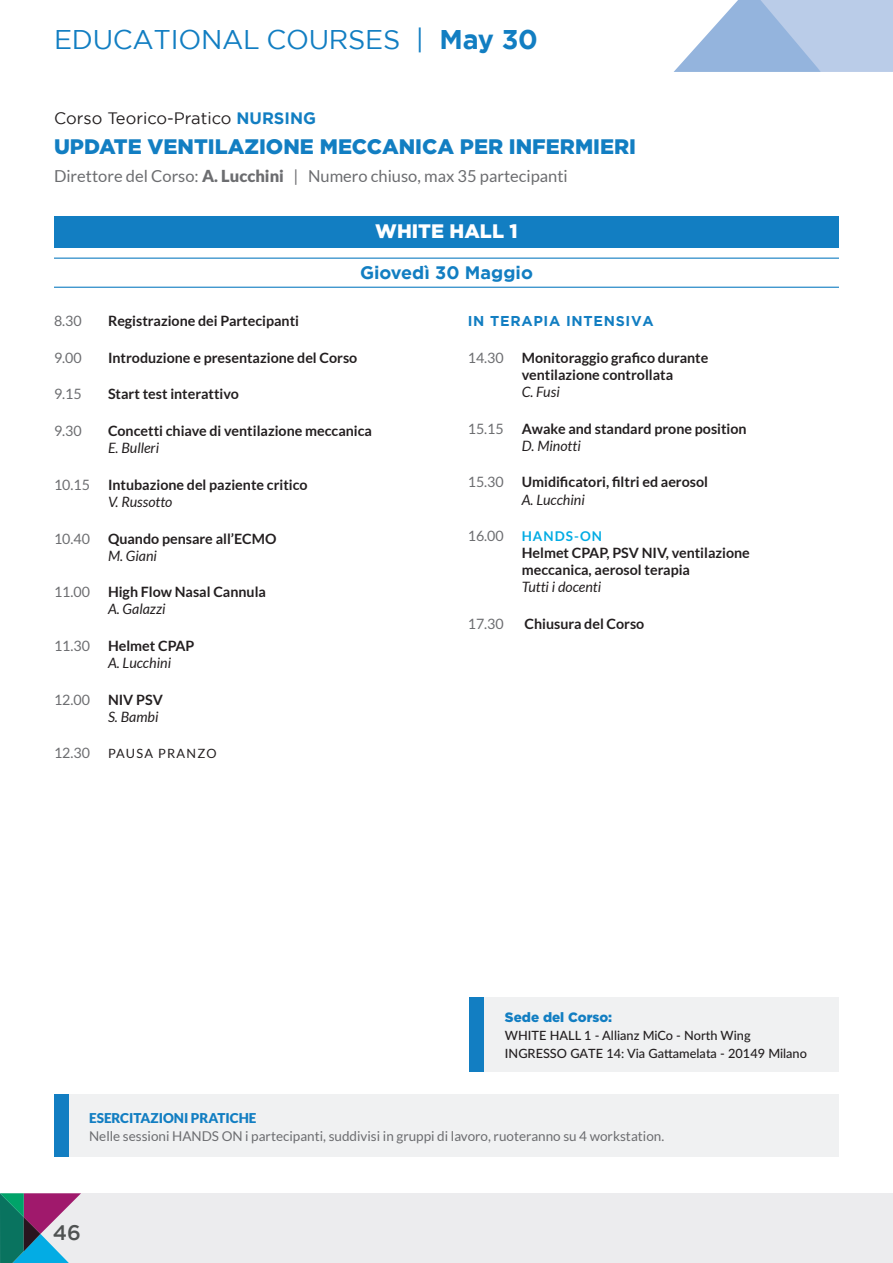
<style>
.page{position:relative;width:893px;height:1263px;background:#fff}
.page>*{position:absolute;margin:0;border:0;box-sizing:border-box;transform-origin:0 0}
.t1{font:27px "Gotham";letter-spacing:-.01em;color:#127ec2}
.t2{font:900 21px "Gotham";color:#127ec2}
.t3{font:500 21px "Gotham";color:#4f5252}
.t4{font:900 19.5px "Gotham";color:#fff}
.t5{font:700 18px "Gotham";color:#127ec2}
.t6{font:16.5px "Lato";color:#6c6d70}
.t7{font:16.5px "Gotham";color:#231f20}
.t8{font:700 14.25px/17.1px "Lato";color:#231f20}
.t9{font:italic 14.25px "Lato";color:#231f20}
.t10{font:14.25px "Lato";color:#6c6d70}
.t11{font:700 14.25px "Gotham";letter-spacing:.05em;color:#127ec2}
.t12{font:13.5px "Lato";color:#6c6d70}
.t13{font:900 13.5px "Lato";color:#127ec2}
.t14{font:900 13.5px "Gotham";color:#127ec2}
.t15{font:700 13.5px "Lato";letter-spacing:.075em;color:#03ace4}
.t16{font:500 12.75px "Lato";color:#231f20}
.t17{font:12.75px "Lato";letter-spacing:.1em;color:#231f20}
.s1{font-weight:700}
.s2{font-weight:700;color:#127ec2}
.s3{font-weight:900}
</style>
<div class="page">
<div style="left:0;top:1193px;width:893px;height:70px;background:#ececee"></div>
<svg style="left:0;top:1193px;width:81px;height:70px"></svg>
<svg style="left:674px;top:0;width:219px;height:72px"></svg>
<hr style="left:54px;top:287px;width:785px;height:1px;background:#127ec2">
<hr style="left:54px;top:258px;width:785px;height:1px;background:#127ec2">
<div style="left:54px;top:216px;width:785px;height:32px;background:#127ec2"></div>
<div style="left:61px;top:1094px;width:778px;height:63px;background:#f0f1f2"></div>
<div style="left:54px;top:1094px;width:14px;height:63px;background:#127ec2"></div>
<div style="left:476px;top:997px;width:363px;height:74px;background:#f0f1f2"></div>
<div style="left:469px;top:997px;width:14px;height:74px;background:#127ec2"></div>
<p class="t1" style="left:54px;top:22px;width:485px">EDUCATIONAL COURSES | <span class="s1">May 30</span></p>
<p class="t7" style="left:54px;top:107px;width:264px">Corso Teorico-Pratico <span class="s2">NURSING</span></p>
<p class="t2" style="left:54px;top:132px;width:584px">UPDATE VENTILAZIONE MECCANICA PER INFERMIERI</p>
<p class="t6" style="left:54px;top:167px;width:515px">Direttore del Corso: <span class="s3">A. Lucchini</span> | Numero chiuso, max 35 partecipanti</p>
<p class="t4" style="left:375px;top:218px;width:144px">WHITE HALL 1</p>
<p class="t5" style="left:360px;top:261px;width:174px">Giovedì 30 Maggio</p>
<p class="t10" style="left:54px;top:313px;width:29px">8.30</p>
<p class="t8" style="left:108px;top:312px;width:193px">Registrazione dei Partecipanti</p>
<p class="t10" style="left:54px;top:350px;width:29px">9.00</p>
<p class="t8" style="left:108px;top:349px;width:251px">Introduzione e presentazione del Corso</p>
<p class="t10" style="left:54px;top:386px;width:29px">9.15</p>
<p class="t8" style="left:108px;top:385px;width:132px">Start test interattivo</p>
<p class="t10" style="left:54px;top:423px;width:29px">9.30</p>
<p class="t8" style="left:108px;top:422px;width:265px">Concetti chiave di ventilazione meccanica</p>
<p class="t9" style="left:108px;top:440px;width:53px">E. Bulleri</p>
<p class="t10" style="left:54px;top:477px;width:38px">10.15</p>
<p class="t8" style="left:108px;top:476px;width:201px">Intubazione del paziente critico</p>
<p class="t9" style="left:108px;top:494px;width:66px">V. Russotto</p>
<p class="t10" style="left:54px;top:530px;width:38px">10.40</p>
<p class="t8" style="left:108px;top:529px;width:170px">Quando pensare all’ECMO</p>
<p class="t9" style="left:108px;top:547px;width:51px">M. Giani</p>
<p class="t10" style="left:54px;top:584px;width:38px">11.00</p>
<p class="t8" style="left:108px;top:583px;width:159px">High Flow Nasal Cannula</p>
<p class="t9" style="left:108px;top:601px;width:59px">A. Galazzi</p>
<p class="t10" style="left:54px;top:638px;width:38px">11.30</p>
<p class="t8" style="left:108px;top:637px;width:88px">Helmet CPAP</p>
<p class="t9" style="left:108px;top:655px;width:65px">A. Lucchini</p>
<p class="t10" style="left:54px;top:691px;width:38px">12.00</p>
<p class="t8" style="left:108px;top:691px;width:56px">NIV PSV</p>
<p class="t9" style="left:108px;top:709px;width:52px">S. Bambi</p>
<p class="t10" style="left:54px;top:745px;width:38px">12.30</p>
<p class="t17" style="left:108px;top:747px;width:110px">PAUSA PRANZO</p>
<p class="t11" style="left:468px;top:312px;width:187px">IN TERAPIA INTENSIVA</p>
<p class="t10" style="left:468px;top:350px;width:38px">14.30</p>
<p class="t8" style="left:522px;top:349px;width:188px">Monitoraggio grafico durante ventilazione controllata</p>
<p class="t9" style="left:522px;top:384px;width:40px">C. Fusi</p>
<p class="t10" style="left:468px;top:421px;width:38px">15.15</p>
<p class="t8" style="left:522px;top:420px;width:226px">Awake and standard prone position</p>
<p class="t9" style="left:522px;top:438px;width:61px">D. Minotti</p>
<p class="t10" style="left:468px;top:474px;width:38px">15.30</p>
<p class="t8" style="left:522px;top:473px;width:188px">Umidificatori, filtri ed aerosol</p>
<p class="t9" style="left:522px;top:491px;width:65px">A. Lucchini</p>
<p class="t10" style="left:468px;top:528px;width:38px">16.00</p>
<p class="t15" style="left:522px;top:528px;width:82px">HANDS-ON</p>
<p class="t8" style="left:522px;top:544px;width:230px">Helmet CPAP, PSV NIV, ventilazione meccanica, aerosol terapia</p>
<p class="t9" style="left:522px;top:579px;width:81px">Tutti i docenti</p>
<p class="t10" style="left:468px;top:616px;width:38px">17.30</p>
<p class="t8" style="left:524px;top:615px;width:121px">Chiusura del Corso</p>
<p class="t14" style="left:505px;top:1008px;width:109px">Sede del Corso:</p>
<p class="t16" style="left:505px;top:1026px;width:247px">WHITE HALL 1 - Allianz MiCo - North Wing</p>
<p class="t16" style="left:505px;top:1044px;width:304px">INGRESSO GATE 14: Via Gattamelata - 20149 Milano</p>
<p class="t13" style="left:89px;top:1110px;width:169px">ESERCITAZIONI PRATICHE</p>
<p class="t12" style="left:89px;top:1128px;width:577px">Nelle sessioni HANDS ON i partecipanti, suddivisi in gruppi di lavoro, ruoteranno su 4 workstation.</p>
<h2 class="t3" style="left:53px;top:1220px;width:30px">46</h2>
</div>
